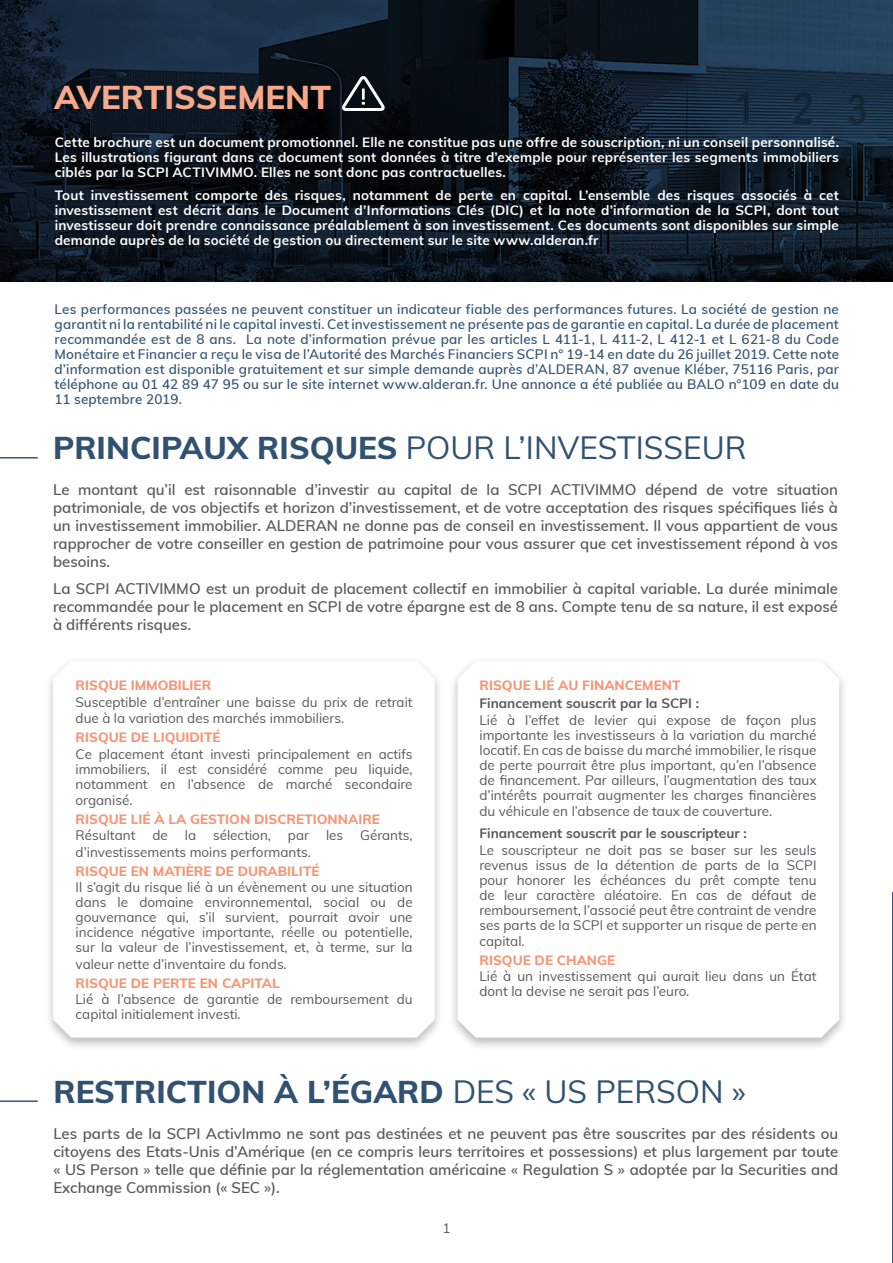
<style>
.page{position:relative;width:893px;height:1263px;background:#fff}
.page>*{position:absolute;margin:0;border:0;box-sizing:border-box;transform-origin:0 0}
.t1{font:800 33px "Muli";color:#f8a98c}
.t2{font:31.5px "Muli";color:#305172}
.t3{font:800 31.5px "Muli";color:#305172}
.t4{font:600 15px/18px "Muli";color:#57585a;text-align:justify}
.t5{font:13.5px/15.1px "Muli";color:#57585a;text-align:justify}
.t6{font:700 13.5px/15px "Muli";letter-spacing:.01em;color:#fff;text-align:justify}
.t7{font:600 13.5px/15px "Muli";letter-spacing:.01em;color:#375675;text-align:justify}
.t8{font:800 13.5px "Muli";color:#f69677}
.t9{font:700 13.5px "Muli";color:#57585a}
.s1{font-weight:800}
.s2{font-weight:400}
</style>
<div class="page">
<hr style="left:892px;top:892px;width:1px;height:371px;background:#214366">
<div style="left:449px;top:657px;width:399px;height:393px;background:#231f20;opacity:.3"></div>
<svg style="left:458px;top:661px;width:381px;height:376px"></svg>
<div style="left:45px;top:657px;width:398px;height:393px;background:#231f20;opacity:.3"></div>
<svg style="left:53px;top:661px;width:382px;height:376px"></svg>
<hr style="left:892px;top:428px;width:1px;height:149px;background:#214366">
<svg style="left:0;top:0;width:893px;height:282px;background:#0f1b27"></svg>
<svg style="left:339px;top:75px;width:47px;height:37px"></svg>
<hr style="left:0;top:457px;width:38px;height:1px;background:#214366">
<hr style="left:0;top:1100px;width:38px;height:2px;background:#214366">
<h1 class="t1" style="left:54px;top:73px;width:278px">AVERTISSEMENT</h1>
<p class="t6" style="left:55px;top:134px;width:786px">Cette brochure est un document promotionnel. Elle ne constitue pas une offre de souscription, ni un conseil personnalisé.<br>Les illustrations figurant dans ce document sont données à titre d’exemple pour représenter les segments immobiliers ciblés par la SCPI ACTIVIMMO. Elles ne sont donc pas contractuelles.</p>
<p class="t6" style="left:55px;top:187px;width:786px">Tout investissement comporte des risques, notamment de perte en capital. L’ensemble des risques associés à cet investissement est décrit dans le Document d’Informations Clés (DIC) et la note d’information de la SCPI, dont tout investisseur doit prendre connaissance préalablement à son investissement. Ces documents sont disponibles sur simple demande auprès de la société de gestion ou directement sur le site www.alderan.fr</p>
<p class="t7" style="left:55px;top:301px;width:786px">Les performances passées ne peuvent constituer un indicateur fiable des performances futures. La société de gestion ne garantit ni la rentabilité ni le capital investi. Cet investissement ne présente pas de garantie en capital. La durée de placement recommandée est de 8 ans. La note d’information prévue par les articles L 411-1, L 411-2, L 412-1 et L 621-8 du Code Monétaire et Financier a reçu le visa de l’Autorité des Marchés Financiers SCPI n° 19-14 en date du 26 juillet 2019. Cette note d’information est disponible gratuitement et sur simple demande auprès d’ALDERAN, 87 avenue Kléber, 75116 Paris, par téléphone au 01 42 89 47 95 ou sur le site internet www.alderan.fr. Une annonce a été publiée au BALO n°109 en date du 11 septembre 2019.</p>
<h2 class="t2" style="left:53px;top:425px;width:695px"><span class="s1">PRINCIPAUX RISQUES</span> POUR L’INVESTISSEUR</h2>
<p class="t4" style="left:53px;top:480px;width:786px">Le montant qu’il est raisonnable d’investir au capital de la SCPI ACTIVIMMO dépend de votre situation patrimoniale, de vos objectifs et horizon d’investissement, et de votre acceptation des risques spécifiques liés à un investissement immobilier. ALDERAN ne donne pas de conseil en investissement. Il vous appartient de vous rapprocher de votre conseiller en gestion de patrimoine pour vous assurer que cet investissement répond à vos besoins.</p>
<p class="t4" style="left:53px;top:579px;width:786px">La SCPI ACTIVIMMO est un produit de placement collectif en immobilier à capital variable. La durée minimale recommandée pour le placement en SCPI de votre épargne est de 8 ans. Compte tenu de sa nature, il est exposé à différents risques.</p>
<p class="t8" style="left:76px;top:676px;width:137px">RISQUE IMMOBILIER</p>
<p class="t5" style="left:76px;top:693px;width:339px;line-height:16.2px">Susceptible d’entraîner une baisse du prix de retrait due à la variation des marchés immobiliers.</p>
<p class="t8" style="left:76px;top:727px;width:147px">RISQUE DE LIQUIDITÉ</p>
<p class="t5" style="left:76px;top:745px;width:339px">Ce placement étant investi principalement en actifs immobiliers, il est considéré comme peu liquide, notamment en l’absence de marché secondaire organisé.</p>
<p class="t8" style="left:76px;top:809px;width:306px">RISQUE LIÉ À LA GESTION DISCRETIONNAIRE</p>
<p class="t5" style="left:76px;top:827px;width:61px">Résultant</p>
<p class="t5" style="left:152px;top:827px;width:17px">de</p>
<p class="t5" style="left:185px;top:827px;width:13px">la</p>
<p class="t5" style="left:213px;top:827px;width:59px">sélection,</p>
<p class="t5" style="left:288px;top:827px;width:23px">par</p>
<p class="t5" style="left:326px;top:827px;width:19px">les</p>
<p class="t5" style="left:360px;top:827px;width:54px">Gérants,</p>
<p class="t5" style="left:76px;top:843px;width:237px">d’investissements moins performants.</p>
<p class="t8" style="left:76px;top:861px;width:245px">RISQUE EN MATIÈRE DE DURABILITÉ</p>
<p class="t5" style="left:76px;top:879px;width:339px">Il s’agit du risque lié à un évènement ou une situation dans le domaine environnemental, social ou de gouvernance qui, s’il survient, pourrait avoir une incidence négative importante, réelle ou potentielle, sur la valeur de l’investissement, et, à terme, sur la valeur nette d’inventaire du fonds.</p>
<p class="t8" style="left:76px;top:973px;width:206px">RISQUE DE PERTE EN CAPITAL</p>
<p class="t5" style="left:76px;top:991px;width:339px">Lié à l’absence de garantie de remboursement du capital initialement investi.</p>
<p class="t8" style="left:479px;top:676px;width:203px">RISQUE LIÉ AU FINANCEMENT</p>
<p class="t9" style="left:479px;top:694px;width:221px">Financement souscrit par la SCPI :</p>
<p class="t5" style="left:479px;top:711px;width:339px">Lié à l’effet de levier qui expose de façon plus importante les investisseurs à la variation du marché locatif. En cas de baisse du marché immobilier, le risque de perte pourrait être plus important, qu’en l’absence de financement. Par ailleurs, l’augmentation des taux d’intérêts pourrait augmenter les charges financières du véhicule en l’absence de taux de couverture.</p>
<p class="t9" style="left:479px;top:824px;width:269px">Financement souscrit par le souscripteur :</p>
<p class="t5" style="left:479px;top:841px;width:339px">Le souscripteur ne doit pas se baser sur les seuls revenus issus de la détention de parts de la SCPI pour honorer les échéances du prêt compte tenu de leur caractère aléatoire. En cas de défaut de remboursement, l’associé peut être contraint de vendre ses parts de la SCPI et supporter un risque de perte en capital.</p>
<p class="t8" style="left:479px;top:950px;width:137px">RISQUE DE CHANGE</p>
<p class="t5" style="left:479px;top:968px;width:339px">Lié à un investissement qui aurait lieu dans un État dont la devise ne serait pas l’euro.</p>
<h2 class="t3" style="left:53px;top:1068px;width:694px">RESTRICTION À L’ÉGARD <span class="s2">DES « US PERSON »</span></h2>
<p class="t4" style="left:53px;top:1124px;width:786px">Les parts de la SCPI ActivImmo ne sont pas destinées et ne peuvent pas être souscrites par des résidents ou citoyens des Etats-Unis d’Amérique (en ce compris leurs territoires et possessions) et plus largement par toute « US Person » telle que définie par la réglementation américaine « Regulation S » adoptée par la Securities and Exchange Commission (« SEC »).</p>
<p class="t5" style="left:442px;top:1220px;width:10px">1</p>
</div>
